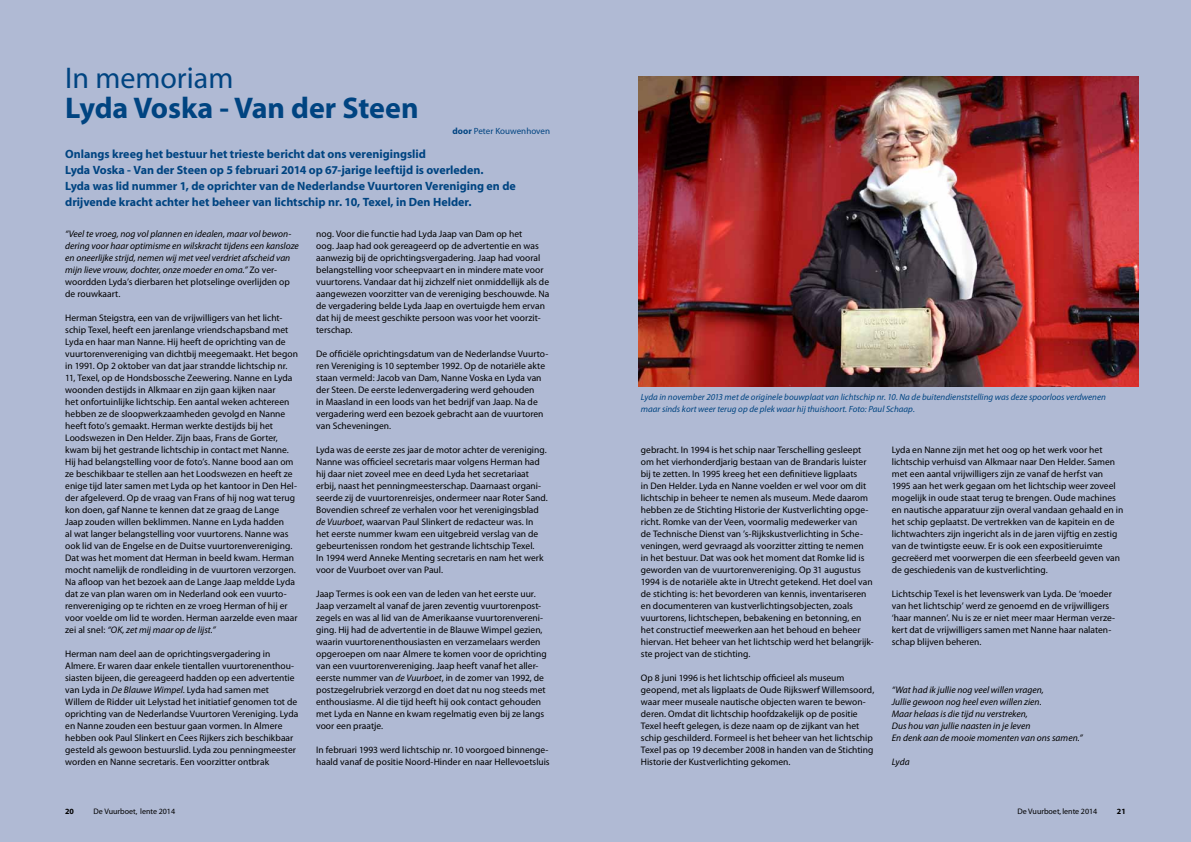
<style>
.page{position:relative;width:1191px;height:842px;background:#b0bad4}
.page>*{position:absolute;margin:0;border:0;box-sizing:border-box;transform-origin:0 0}
.t1{font:700 30px "Myriad";color:#004481}
.t2{font:30px "Myriad";color:#004481}
.t3{font:700 12px/16px "Myriad";color:#004481}
.t4{font:9.5px/12px "Myriad";letter-spacing:.005em;color:#000}
.t5{font:italic 9.5px/12px "Myriad Pro";color:#000}
.t6{font:italic 9px/12px "Myriad Pro";color:#004481}
.t7{font:9px "Myriad";letter-spacing:.005em;color:#004481}
.t8{font:8px "Myriad";color:#000}
.t9{font:700 8px "Myriad";color:#000}
.s1{font-weight:700}
.s2{font-family:"Myriad";font-style:normal}
.s3{font-family:"Myriad Pro";font-style:italic}
</style>
<div class="page">
<img style="left:639px;top:76px;width:499px;height:311px">
<h1 class="t2" style="left:65px;top:63px;width:170px">In memoriam</h1>
<h1 class="t1" style="left:65px;top:92px;width:355px">Lyda Voska - Van der Steen</h1>
<p class="t7" style="left:452px;top:126px;width:99px"><span class="s1">door</span> Peter Kouwenhoven</p>
<p class="t3" style="left:65px;top:147px;width:452px">Onlangs kreeg het bestuur het trieste bericht dat ons verenigingslid<br>Lyda Voska - Van der Steen op 5 februari 2014 op 67-jarige leeftijd is overleden.<br>Lyda was lid nummer 1, de oprichter van de Nederlandse Vuurtoren Vereniging en de drijvende kracht achter het beheer van lichtschip nr. 10, Texel, in Den Helder.</p>
<p class="t5" style="left:65px;top:228px;width:235px">“Veel te vroeg, nog vol plannen en idealen, maar vol bewon&shy;dering voor haar optimisme en wilskracht tijdens een kansloze en oneerlijke strijd, nemen wij met veel verdriet afscheid van mijn lieve vrouw, dochter, onze moeder en oma.” <span class="s2">Zo ver-</span></p>
<p class="t4" style="left:65px;top:276px;width:226px">woordden Lyda’s dierbaren het plotselinge overlijden op de rouwkaart.</p>
<p class="t4" style="left:65px;top:312px;width:234px">Herman Steigstra, een van de vrijwilligers van het licht&shy;schip Texel, heeft een jarenlange vriendschapsband met Lyda en haar man Nanne. Hij heeft de oprichting van de vuurtorenvereniging van dichtbij meegemaakt. Het begon in 1991. Op 2 oktober van dat jaar strandde lichtschip nr.<br>11, Texel, op de Hondsbossche Zeewering. Nanne en Lyda woonden destijds in Alkmaar en zijn gaan kijken naar<br>het onfortuinlijke lichtschip. Een aantal weken achtereen hebben ze de sloopwerkzaamheden gevolgd en Nanne heeft foto’s gemaakt. Herman werkte destijds bij het Loodswezen in Den Helder. Zijn baas, Frans de Gorter, kwam bij het gestrande lichtschip in contact met Nanne.<br>Hij had belangstelling voor de foto’s. Nanne bood aan om ze beschikbaar te stellen aan het Loodswezen en heeft ze enige tijd later samen met Lyda op het kantoor in Den Hel&shy;der afgeleverd. Op de vraag van Frans of hij nog wat terug kon doen, gaf Nanne te kennen dat ze graag de Lange Jaap zouden willen beklimmen. Nanne en Lyda hadden<br>al wat langer belangstelling voor vuurtorens. Nanne was ook lid van de Engelse en de Duitse vuurtorenvereniging.<br>Dat was het moment dat Herman in beeld kwam. Herman mocht namelijk de rondleiding in de vuurtoren verzorgen.<br>Na afloop van het bezoek aan de Lange Jaap meldde Lyda dat ze van plan waren om in Nederland ook een vuurto&shy;renvereniging op te richten en ze vroeg Herman of hij er voor voelde om lid te worden. Herman aarzelde even maar</p>
<p class="t5" style="left:65px;top:624px;width:152px"><span class="s2">zei al snel:</span> “OK, zet mij maar op de lijst.”</p>
<p class="t4" style="left:65px;top:648px;width:234px">Herman nam deel aan de oprichtingsvergadering in Almere. Er waren daar enkele tientallen vuurtorenenthou&shy;siasten bijeen, die gereageerd hadden op een advertentie van Lyda in <span class="s3">De Blauwe Wimpel</span>. Lyda had samen met Willem de Ridder uit Lelystad het initiatief genomen tot de oprichting van de Nederlandse Vuurtoren Vereniging. Lyda en Nanne zouden een bestuur gaan vormen. In Almere hebben ook Paul Slinkert en Cees Rijkers zich beschikbaar gesteld als gewoon bestuurslid. Lyda zou penningmeester worden en Nanne secretaris. Een voorzitter ontbrak</p>
<p class="t4" style="left:316px;top:228px;width:235px">nog. Voor die functie had Lyda Jaap van Dam op het<br>oog. Jaap had ook gereageerd op de advertentie en was aanwezig bij de oprichtingsvergadering. Jaap had vooral belangstelling voor scheepvaart en in mindere mate voor vuurtorens. Vandaar dat hij zichzelf niet onmiddellijk als de aangewezen voorzitter van de vereniging beschouwde. Na de vergadering belde Lyda Jaap en overtuigde hem ervan dat hij de meest geschikte persoon was voor het voorzit&shy;terschap.</p>
<p class="t4" style="left:316px;top:348px;width:234px">De officiële oprichtingsdatum van de Nederlandse Vuurto&shy;ren Vereniging is 10 september 1992. Op de notariële akte staan vermeld: Jacob van Dam, Nanne Voska en Lyda van der Steen. De eerste ledenvergadering werd gehouden<br>in Maasland in een loods van het bedrijf van Jaap. Na de vergadering werd een bezoek gebracht aan de vuurtoren van Scheveningen.</p>
<p class="t4" style="left:316px;top:444px;width:233px">Lyda was de eerste zes jaar de motor achter de vereniging.<br>Nanne was officieel secretaris maar volgens Herman had hij daar niet zoveel mee en deed Lyda het secretariaat erbij, naast het penningmeesterschap. Daarnaast organi&shy;seerde zij de vuurtorenreisjes, ondermeer naar Roter Sand.<br>Bovendien schreef ze verhalen voor het verenigingsblad <span class="s3">de Vuurboet</span>, waarvan Paul Slinkert de redacteur was. In het eerste nummer kwam een uitgebreid verslag van de gebeurtenissen rondom het gestrande lichtschip Texel.<br>In 1994 werd Anneke Menting secretaris en nam het werk voor de Vuurboet over van Paul.</p>
<p class="t4" style="left:316px;top:588px;width:232px">Jaap Termes is ook een van de leden van het eerste uur.<br>Jaap verzamelt al vanaf de jaren zeventig vuurtorenpost&shy;zegels en was al lid van de Amerikaanse vuurtorenvereni&shy;ging. Hij had de advertentie in de Blauwe Wimpel gezien, waarin vuurtorenenthousiasten en verzamelaars werden opgeroepen om naar Almere te komen voor de oprichting van een vuurtorenvereniging. Jaap heeft vanaf het aller&shy;eerste nummer van <span class="s3">de Vuurboet</span>, in de zomer van 1992, de postzegelrubriek verzorgd en doet dat nu nog steeds met enthousiasme. Al die tijd heeft hij ook contact gehouden met Lyda en Nanne en kwam regelmatig even bij ze langs voor een praatje.</p>
<p class="t4" style="left:316px;top:744px;width:235px">In februari 1993 werd lichtschip nr. 10 voorgoed binnenge&shy;haald vanaf de positie Noord-Hinder en naar Hellevoetsluis</p>
<p class="t6" style="left:641px;top:391px;width:467px">Lyda in november 2013 met de originele bouwplaat van lichtschip nr. 10. Na de buitendienststelling was deze spoorloos verdwenen maar sinds kort weer terug op de plek waar hij thuishoort. Foto: Paul Schaap.</p>
<p class="t4" style="left:641px;top:444px;width:234px">gebracht. In 1994 is het schip naar Terschelling gesleept om het vierhonderdjarig bestaan van de Brandaris luister bij te zetten. In 1995 kreeg het een definitieve ligplaats<br>in Den Helder. Lyda en Nanne voelden er wel voor om dit lichtschip in beheer te nemen als museum. Mede daarom hebben ze de Stichting Historie der Kustverlichting opge&shy;richt. Romke van der Veen, voormalig medewerker van<br>de Technische Dienst van ’s-Rijkskustverlichting in Sche&shy;veningen, werd gevraagd als voorzitter zitting te nemen<br>in het bestuur. Dat was ook het moment dat Romke lid is geworden van de vuurtorenvereniging. Op 31 augustus 1994 is de notariële akte in Utrecht getekend. Het doel van de stichting is: het bevorderen van kennis, inventariseren en documenteren van kustverlichtingsobjecten, zoals vuurtorens, lichtschepen, bebakening en betonning, en het constructief meewerken aan het behoud en beheer hiervan. Het beheer van het lichtschip werd het belangrijk&shy;ste project van de stichting.</p>
<p class="t4" style="left:641px;top:672px;width:235px">Op 8 juni 1996 is het lichtschip officieel als museum geopend, met als ligplaats de Oude Rijkswerf Willemsoord, waar meer museale nautische objecten waren te bewon&shy;deren. Omdat dit lichtschip hoofdzakelijk op de positie Texel heeft gelegen, is deze naam op de zijkant van het schip geschilderd. Formeel is het beheer van het lichtschip Texel pas op 19 december 2008 in handen van de Stichting Historie der Kustverlichting gekomen.</p>
<p class="t4" style="left:891px;top:444px;width:233px">Lyda en Nanne zijn met het oog op het werk voor het lichtschip verhuisd van Alkmaar naar Den Helder. Samen met een aantal vrijwilligers zijn ze vanaf de herfst van 1995 aan het werk gegaan om het lichtschip weer zoveel mogelijk in oude staat terug te brengen. Oude machines en nautische apparatuur zijn overal vandaan gehaald en in het schip geplaatst. De vertrekken van de kapitein en de lichtwachters zijn ingericht als in de jaren vijftig en zestig van de twintigste eeuw. Er is ook een expositieruimte gecreëerd met voorwerpen die een sfeerbeeld geven van de geschiedenis van de kustverlichting.</p>
<p class="t4" style="left:891px;top:588px;width:225px">Lichtschip Texel is het levenswerk van Lyda. De ‘moeder van het lichtschip’ werd ze genoemd en de vrijwilligers ‘haar mannen’. Nu is ze er niet meer maar Herman verze&shy;kert dat de vrijwilligers samen met Nanne haar nalaten&shy;schap blijven beheren.</p>
<p class="t5" style="left:891px;top:684px;width:192px">“Wat had ik jullie nog veel willen vragen,<br>Jullie gewoon nog heel even willen zien.<br>Maar helaas is die tijd nu verstreken,<br>Dus hou van jullie naasten in je leven<br>En denk aan de mooie momenten van ons samen.”</p>
<p class="t5" style="left:891px;top:756px;width:19px">Lyda</p>
<p class="t9" style="left:65px;top:807px;width:10px">20</p>
<p class="t8" style="left:94px;top:807px;width:83px">De Vuurboet, lente 2014</p>
<p class="t8" style="left:1017px;top:807px;width:81px">De Vuurboet, lente 2014</p>
<p class="t9" style="left:1116px;top:807px;width:10px">21</p>
</div>
